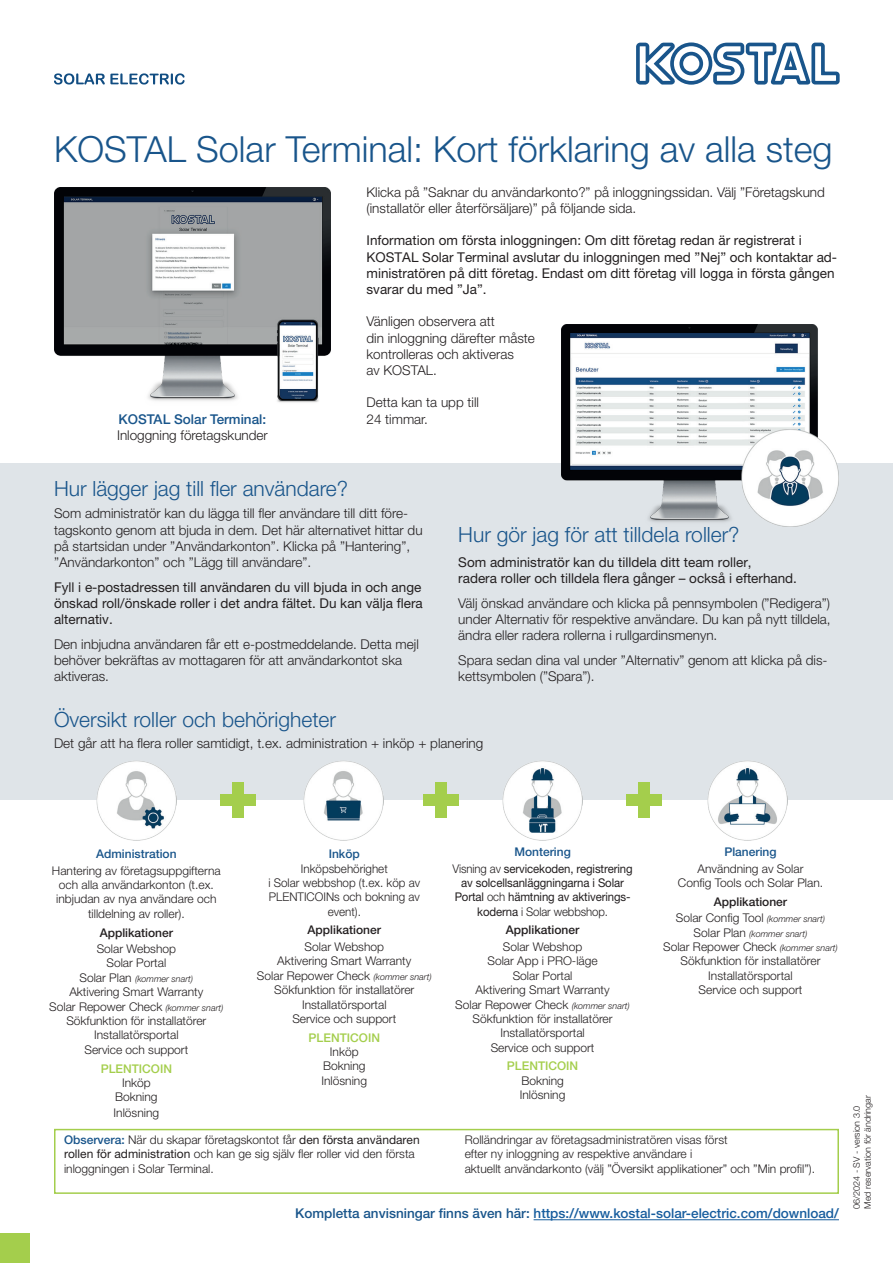
<style>
.page{position:relative;width:893px;height:1263px;background:#fff}
.page>*{position:absolute;margin:0;border:0;box-sizing:border-box;transform-origin:0 0}
.t1{font:300 36px "Helvetica Neue LT Pro";color:#19558b}
.t2{font:300 21px "Helvetica Neue LT Pro";color:#19558b}
.t3{font:300 13.5px/16.2px "Helvetica Neue LT Pro";color:#231f20}
.t4{font:13.5px/16.2px "Helvetica Neue LT Pro";color:#231f20}
.t5{font:500 13.5px "Helvetica Neue LT Std";color:#175d9e}
.t6{font:500 13.5px "Helvetica Neue LT Pro";color:#19558b}
.t7{font:300 12px/14.4px "Helvetica Neue LT Pro";color:#231f20;text-align:center}
.t8{font:12px/14.4px "Helvetica Neue LT Pro";letter-spacing:-.01em;color:#231f20;text-align:center;scale:.95 1}
.t9{font:500 12px "Helvetica Neue LT Pro";color:#231f20}
.t10{font:500 12px "Helvetica Neue LT Pro";color:#a4ce4c}
.t11{font:500 12px "Helvetica Neue LT Pro";color:#19558b}
.t12{font:300 9px/10.8px "Helvetica Neue LT Std";color:#231f20}
.t13{font:italic 300 9px "Helvetica Neue LT Pro";color:#231f20}
.s1{font-style:normal;font-size:12px}
.s2{font-style:italic;font-size:9px}
.s3{font-weight:500;color:#19558b}
.s4{font-weight:300}
.s5{font-weight:500}
.s6{font-weight:400}
.s7{color:#19558b}
</style>
<div class="page">
<svg style="left:636px;top:42px;width:204px;height:43px"></svg>
<svg style="left:54px;top:73px;width:131px;height:12px"></svg>
<div style="left:0;top:1233px;width:30px;height:30px;background:#a4ce4c"></div>
<div style="left:0;top:463px;width:893px;height:337px;background:#dfe4e8"></div>
<img style="left:561px;top:324px;width:278px;height:202px">
<img style="left:54px;top:187px;width:277px;height:216px">
<img style="left:97px;top:761px;width:79px;height:79px">
<img style="left:708px;top:761px;width:79px;height:79px">
<img style="left:303px;top:761px;width:80px;height:79px">
<div style="left:232px;top:782px;width:12px;height:36px;background:#a4ce4c"></div>
<div style="left:220px;top:794px;width:36px;height:12px;background:#a4ce4c"></div>
<img style="left:503px;top:761px;width:79px;height:79px">
<div style="left:435px;top:782px;width:12px;height:36px;background:#a4ce4c"></div>
<div style="left:423px;top:794px;width:36px;height:12px;background:#a4ce4c"></div>
<div style="left:638px;top:782px;width:12px;height:36px;background:#a4ce4c"></div>
<div style="left:626px;top:794px;width:36px;height:12px;background:#a4ce4c"></div>
<div style="left:54px;top:1129px;width:785px;height:65px;border:2px solid #a4ce4c"></div>
<hr style="left:534px;top:1219px;width:305px;height:1px;background:#175d9e">
<h1 class="t1" style="left:54px;top:127px;width:780px">KOSTAL Solar Terminal: Kort förklaring av alla steg</h1>
<p class="t3" style="left:367px;top:184px;width:460px">Klicka på ”Saknar du användarkonto?” på inloggningssidan. Välj ”Företagskund (installatör eller återförsäljare)” på följande sida.</p>
<p class="t4" style="left:367px;top:232px;width:472px">Information om första inloggningen: Om ditt företag redan är registrerat i KOSTAL Solar Terminal avslutar du inloggningen med ”Nej” och kontaktar ad&shy;ministratören på ditt företag. Endast om ditt företag vill logga in första gången svarar du med ”Ja”.</p>
<p class="t3" style="left:367px;top:313px;width:170px">Vänligen observera att<br>din inloggning därefter måste kontrolleras och aktiveras<br>av KOSTAL.</p>
<p class="t3" style="left:367px;top:394px;width:114px">Detta kan ta upp till</p>
<p class="t6" style="left:119px;top:411px;width:149px">KOSTAL Solar Terminal:</p>
<p class="t3" style="left:367px;top:410px;width:63px">24 timmar.</p>
<p class="t3" style="left:117px;top:427px;width:152px">Inloggning företagskunder</p>
<h2 class="t2" style="left:54px;top:476px;width:296px">Hur lägger jag till fler användare?</h2>
<h2 class="t2" style="left:458px;top:521px;width:283px">Hur gör jag för att tilldela roller?</h2>
<p class="t3" style="left:54px;top:505px;width:370px">Som administratör kan du lägga till fler användare till ditt före&shy;tagskonto genom att bjuda in dem. Det här alternativet hittar du på startsidan under ”Användarkonton”. Klicka på ”Hantering”, ”Användarkonton” och ”Lägg till användare”.</p>
<p class="t4" style="left:54px;top:579px;width:370px;text-align:justify">Fyll i e-postadressen till användaren du vill bjuda in och ange önskad roll/önskade roller i det andra fältet. Du kan välja flera alternativ.</p>
<p class="t3" style="left:54px;top:636px;width:366px">Den inbjudna användaren får ett e-postmeddelande. Detta mejl behöver bekräftas av mottagaren för att användarkontot ska aktiveras.</p>
<p class="t4" style="left:458px;top:554px;width:340px">Som administratör kan du tilldela ditt team roller,<br>radera roller och tilldela flera gånger – också i efterhand.</p>
<p class="t3" style="left:458px;top:595px;width:374px;text-align:justify">Välj önskad användare och klicka på pennsymbolen (”Redigera”) under Alternativ för respektive användare. Du kan på nytt tilldela, ändra eller radera rollerna i rullgardinsmenyn.</p>
<p class="t3" style="left:458px;top:652px;width:371px">Spara sedan dina val under ”Alternativ” genom att klicka på dis&shy;kettsymbolen (”Spara”).</p>
<h2 class="t2" style="left:54px;top:707px;width:284px">Översikt roller och behörigheter</h2>
<p class="t3" style="left:54px;top:735px;width:431px">Det går att ha flera roller samtidigt, t.ex. administration + inköp + planering</p>
<p class="t11" style="left:96px;top:847px;width:82px">Administration</p>
<p class="t7" style="left:52px;top:863px;width:170px">Hantering av företagsuppgifterna och alla användarkonton (t.ex. inbjudan av nya användare och tilldelning av roller).</p>
<p class="t9" style="left:100px;top:925px;width:75px">Applikationer</p>
<p class="t7" style="left:97px;top:941px;width:81px">Solar Webshop<br>Solar Portal</p>
<p class="t13" style="left:80px;top:973px;width:115px"><span class="s1">Solar Plan</span> (kommer snart)</p>
<p class="t7" style="left:49px;top:984px;width:176px">Aktivering Smart Warranty<br>Solar Repower Check <span class="s2">(kommer snart)<br></span>Sökfunktion för installatörer<br>Installatörsportal<br>Service och support</p>
<p class="t10" style="left:101px;top:1061px;width:73px">PLENTICOIN</p>
<p class="t7" style="left:114px;top:1075px;width:47px;line-height:14.9px">Inköp<br>Bokning<br>Inlösning</p>
<p class="t11" style="left:329px;top:847px;width:33px">Inköp</p>
<p class="t7" style="left:268px;top:861px;width:153px">Inköpsbehörighet<br>i Solar webbshop (t.ex. köp av<br>PLENTICOINs och bokning av event).</p>
<p class="t9" style="left:308px;top:923px;width:75px">Applikationer</p>
<p class="t7" style="left:257px;top:939px;width:176px">Solar Webshop<br>Aktivering Smart Warranty<br>Solar Repower Check <span class="s2">(kommer snart)<br></span>Sökfunktion för installatörer<br>Installatörsportal<br>Service och support</p>
<p class="t10" style="left:309px;top:1030px;width:73px">PLENTICOIN</p>
<p class="t7" style="left:322px;top:1044px;width:47px">Inköp<br>Bokning<br>Inlösning</p>
<p class="t8" style="left:453px;top:843px;width:191px;line-height:16.5px"><span class="s3">Montering<br></span><span class="s4">Visning av</span> servicekoden, registrering</p>
<p class="t8" style="left:455px;top:875px;width:187px">av solcellsanläggningarna i Solar<br>Portal <span class="s4">och</span> hämtning av aktiverings&shy;koderna <span class="s4">i Solar webbshop.</span></p>
<p class="t9" style="left:506px;top:923px;width:75px">Applikationer</p>
<p class="t7" style="left:455px;top:939px;width:176px">Solar Webshop<br>Solar App i PRO-läge<br>Solar Portal<br>Aktivering Smart Warranty<br>Solar Repower Check <span class="s2">(kommer snart)<br></span>Sökfunktion för installatörer<br>Installatörsportal<br>Service och support</p>
<p class="t10" style="left:507px;top:1059px;width:73px">PLENTICOIN</p>
<p class="t7" style="left:520px;top:1073px;width:47px;text-align:left">Bokning<br>Inlösning</p>
<p class="t11" style="left:724px;top:844px;width:54px">Planering</p>
<p class="t7" style="left:678px;top:861px;width:147px">Användning av Solar<br>Config Tools och Solar Plan.</p>
<p class="t7" style="left:676px;top:893px;width:151px;line-height:16.5px"><span class="s5">Applikationer<br></span>Solar Config Tool <span class="s2">(kommer snart)</span></p>
<p class="t13" style="left:694px;top:928px;width:115px"><span class="s1">Solar Plan</span> (kommer snart)</p>
<p class="t7" style="left:663px;top:939px;width:176px">Solar Repower Check <span class="s2">(kommer snart)<br></span>Sökfunktion för installatörer<br>Installatörsportal<br>Service och support</p>
<p class="t7" style="left:64px;top:1132px;width:357px;text-align:left"><span class="s3">Observera:</span> När du skapar företagskontot får <span class="s6">den första användaren rollen för administration</span> och kan ge sig själv fler roller vid den första inloggningen i Solar Terminal.</p>
<p class="t7" style="left:465px;top:1132px;width:352px;text-align:left">Rolländringar av företagsadministratören visas först<br>efter ny inloggning av respektive användare i<br>aktuellt användarkonto (välj ”Översikt applikationer” och ”Min profil”).</p>
<p class="t5" style="left:295px;top:1205px;width:545px"><span class="s7">Kompletta anvisningar finns även här:</span> https://www.kostal-solar-electric.com/download/</p>
<p class="t12" style="left:851px;top:1209px;width:115px;rotate:-90deg">06/2024 - SV - version 3.0<br>Med reservation för ändringar</p>
</div>
